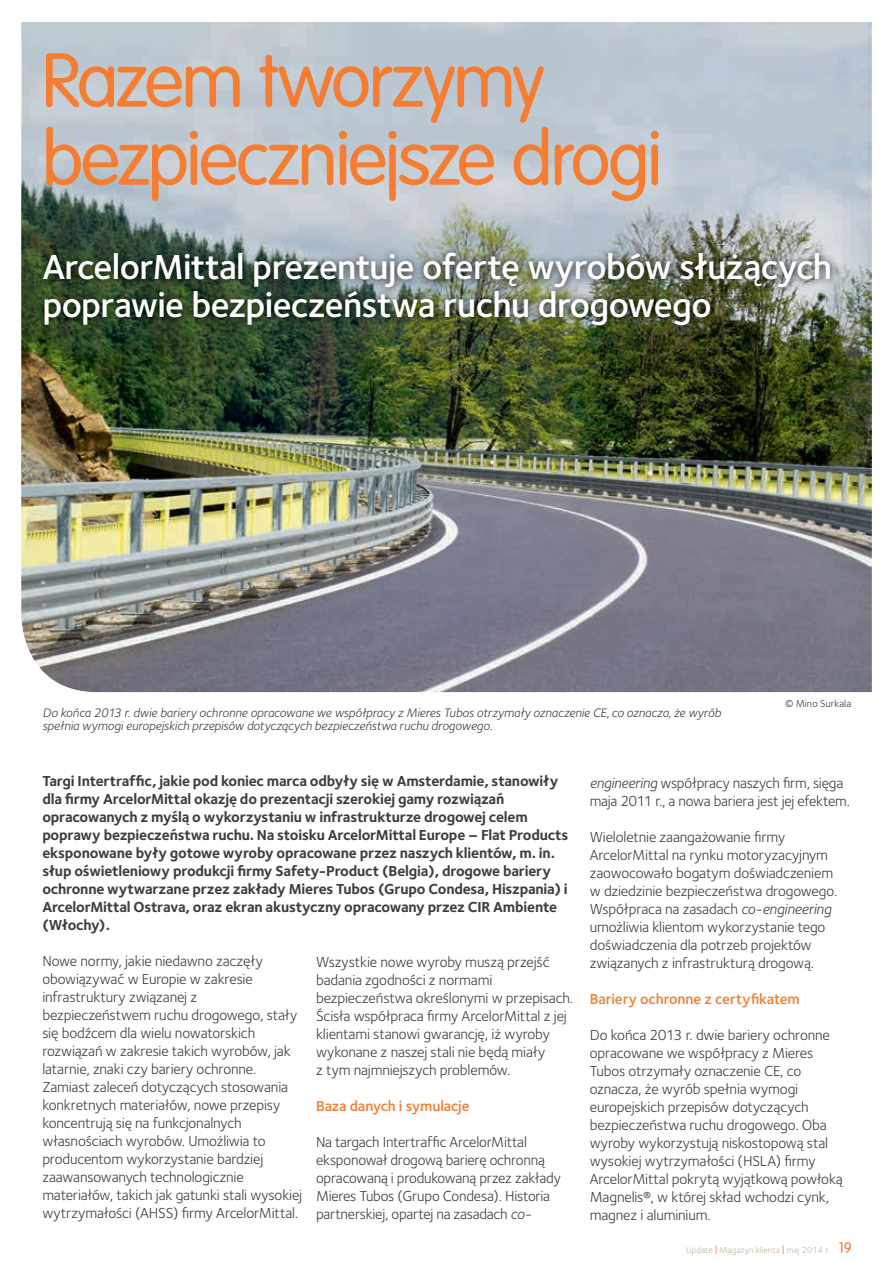
<style>
.page{position:relative;width:893px;height:1263px;background:#fff}
.page>*{position:absolute;margin:0;border:0;box-sizing:border-box;transform-origin:0 0}
.t1{font:300 75px/78px "VAG Rounded";letter-spacing:-.035em;color:#f47d31}
.t2{font:36px/37.5px "Foundry Sterling Demi CE";letter-spacing:-.02em;color:#fff}
.t3{font:15px/18px "Foundry Sterling Book CE";letter-spacing:-.01em;color:#3e3e3f}
.t4{font:15px/18px "Foundry Sterling Bold CE";letter-spacing:-.015em;color:#3e3e3f}
.t5{font:15px "Foundry Sterling Demi CE";letter-spacing:-.005em;color:#f47d31}
.t6{font:12.75px/13.5px "Foundry Sterling Book Italic CE";letter-spacing:-.005em;color:#3e3e3f}
.t7{font:10.5px "Foundry Sterling Book CE";color:#3e3e3f}
.t8{font:9px "Foundry Sterling Book CE";color:#bcb4a4}
.s1{font-family:"Foundry Sterling Book Italic CE"}
.s2{font-size:12px;color:#f47d31}
.s3{font-family:"VAG Rounded";font-weight:300;font-size:15px;color:#f47d31}
</style>
<div class="page">
<img style="left:21px;top:22px;width:850px;height:670px">
<img style="left:36px;top:246px;width:802px;height:87px">
<h1 class="t1" style="left:42px;top:44px;width:622px">Razem tworzymy bezpieczniejsze drogi</h1>
<h2 class="t2" style="left:42px;top:252px;width:791px">ArcelorMittal prezentuje ofertę wyrobów służących poprawie bezpieczeństwa ruchu drogowego</h2>
<p class="t6" style="left:42px;top:707px;width:680px">Do końca 2013 r. dwie bariery ochronne opracowane we współpracy z Mieres Tubos otrzymały oznaczenie CE, co oznacza, że wyrób spełnia wymogi europejskich przepisów dotyczących bezpieczeństwa ruchu drogowego.</p>
<p class="t7" style="left:785px;top:699px;width:67px">© Mino Surkala</p>
<p class="t4" style="left:42px;top:773px;width:527px">Targi Intertraffic, jakie pod koniec marca odbyły się w Amsterdamie, stanowiły dla firmy ArcelorMittal okazję do prezentacji szerokiej gamy rozwiązań opracowanych z myślą o wykorzystaniu w infrastrukturze drogowej celem poprawy bezpieczeństwa ruchu. Na stoisku ArcelorMittal Europe – Flat Products eksponowane były gotowe wyroby opracowane przez naszych klientów, m. in. słup oświetleniowy produkcji firmy Safety-Product (Belgia), drogowe bariery ochronne wytwarzane przez zakłady Mieres Tubos (Grupo Condesa, Hiszpania) i ArcelorMittal Ostrava, oraz ekran akustyczny opracowany przez CIR Ambiente (Włochy).</p>
<p class="t3" style="left:42px;top:954px;width:261px">Nowe normy, jakie niedawno zaczęły obowiązywać w Europie w zakresie infrastruktury związanej z bezpieczeństwem ruchu drogowego, stały się bodźcem dla wielu nowatorskich rozwiązań w zakresie takich wyrobów, jak latarnie, znaki czy bariery ochronne.<br>Zamiast zaleceń dotyczących stosowania konkretnych materiałów, nowe przepisy koncentrują się na funkcjonalnych własnościach wyrobów. Umożliwia to producentom wykorzystanie bardziej zaawansowanych technologicznie materiałów, takich jak gatunki stali wysokiej wytrzymałości (AHSS) firmy ArcelorMittal.</p>
<p class="t3" style="left:316px;top:954px;width:258px">Wszystkie nowe wyroby muszą przejść badania zgodności z normami bezpieczeństwa określonymi w przepisach.<br>Ścisła współpraca firmy ArcelorMittal z jej klientami stanowi gwarancję, iż wyroby wykonane z naszej stali nie będą miały<br>z tym najmniejszych problemów.</p>
<p class="t5" style="left:316px;top:1100px;width:155px">Baza danych i symulacje</p>
<p class="t3" style="left:316px;top:1134px;width:246px">Na targach Intertraffic ArcelorMittal eksponował drogową barierę ochronną opracowaną i produkowaną przez zakłady Mieres Tubos (Grupo Condesa). Historia partnerskiej, opartej na zasadach <span class="s1">co-</span></p>
<p class="t3" style="left:589px;top:775px;width:262px"><span class="s1">engineering</span> współpracy naszych firm, sięga maja 2011 r., a nowa bariera jest jej efektem.</p>
<p class="t3" style="left:589px;top:829px;width:249px">Wieloletnie zaangażowanie firmy ArcelorMittal na rynku motoryzacyjnym zaowocowało bogatym doświadczeniem w dziedzinie bezpieczeństwa drogowego.<br>Współpraca na zasadach <span class="s1">co-engineering </span>umożliwia klientom wykorzystanie tego doświadczenia dla potrzeb projektów związanych z infrastrukturą drogową.</p>
<p class="t5" style="left:589px;top:993px;width:212px">Bariery ochronne z certyfikatem</p>
<p class="t3" style="left:589px;top:1027px;width:254px">Do końca 2013 r. dwie bariery ochronne opracowane we współpracy z Mieres Tubos otrzymały oznaczenie CE, co oznacza, że wyrób spełnia wymogi europejskich przepisów dotyczących bezpieczeństwa ruchu drogowego. Oba wyroby wykorzystują niskostopową stal wysokiej wytrzymałości (HSLA) firmy ArcelorMittal pokrytą wyjątkową powłoką Magnelis®, w której skład wchodzi cynk, magnez i aluminium.</p>
<p class="t8" style="left:686px;top:1246px;width:167px">Update <span class="s2">l</span> Magazyn klienta <span class="s2">l</span> maj 2014 r. <span class="s3">19</span></p>
</div>
